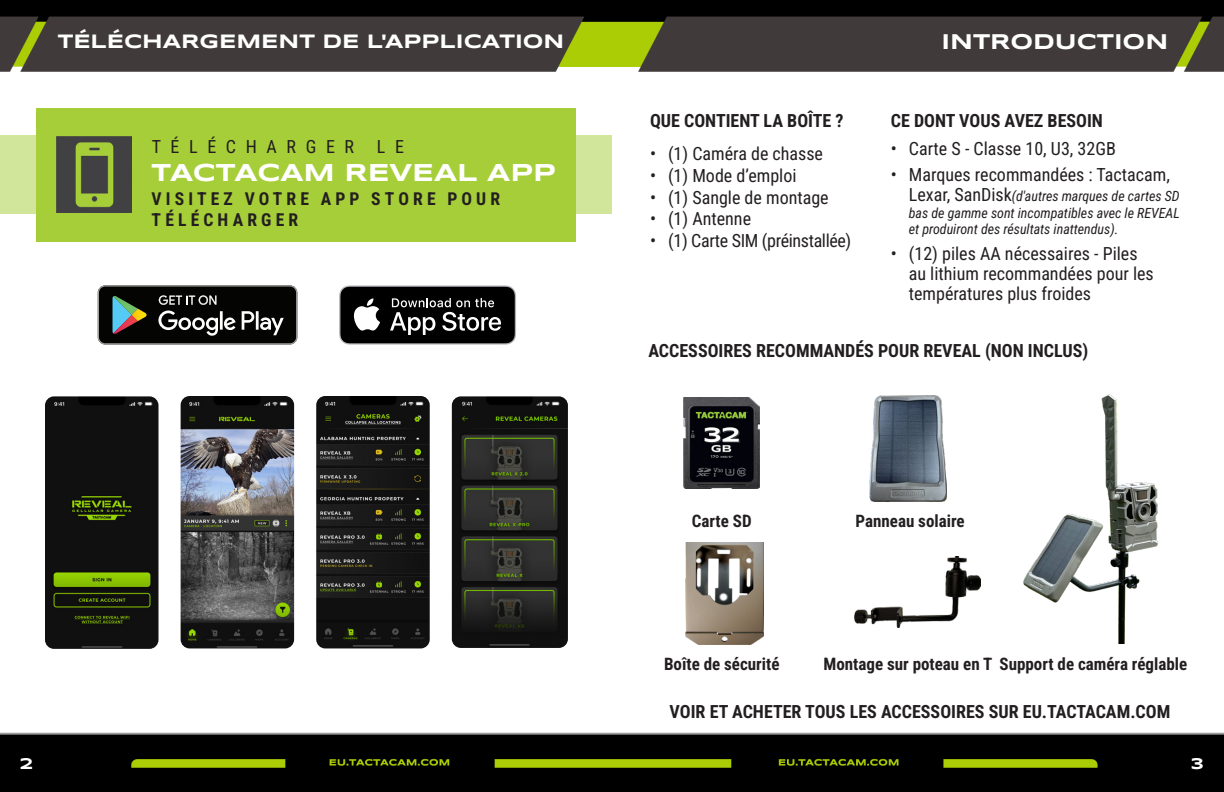
<style>
.page{position:relative;width:1224px;height:792px;background:#fff}
.page>*{position:absolute;margin:0;border:0;box-sizing:border-box;transform-origin:0 0}
.t1{font:700 25.2px "Syncopate";color:#fff}
.t2{font:700 22px "Syncopate";color:#fff}
.t3{font:700 20px "Syncopate";color:#fff}
.t4{font:18px/20px "Roboto Condensed";color:#231f20}
.t5{font:700 18px "Roboto Condensed";color:#231f20}
.t6{font:18px "Roboto Condensed";letter-spacing:-.02em;color:#231f20}
.t7{font:18px "Roboto Condensed";letter-spacing:.535em;color:#231f20}
.t8{font:700 17.6px/21.2px "Roboto Condensed";letter-spacing:.235em;color:#231f20}
.t9{font:700 17px "Roboto Condensed";color:#231f20}
.t10{font:700 16px "Syncopate";color:#fff}
.t11{font:italic 14px/16.4px "Roboto Condensed";color:#231f20;text-align:justify}
.s1{font-style:normal;font-size:18px}
</style>
<div class="page">
<img style="left:0;top:0;width:1224px;height:792px">
<img style="left:869px;top:396px;width:77px;height:106px">
<img style="left:685px;top:543px;width:79px;height:102px">
<img style="left:1013px;top:389px;width:161px;height:254px">
<img style="left:684px;top:397px;width:76px;height:92px">
<img style="left:855px;top:557px;width:126px;height:71px">
<div style="left:36px;top:108px;width:540px;height:134px;background:#a6ce38"></div>
<div style="left:0;top:135px;width:612px;height:79px;background:#a6ce38"></div>
<img style="left:57px;top:137px;width:75px;height:76px">
<svg style="left:96px;top:285px;width:203px;height:60px"></svg>
<svg style="left:98px;top:285px;width:199px;height:59px;background:#2b2e2b"></svg>
<svg style="left:339px;top:285px;width:177px;height:60px;background:#353535"></svg>
<img style="left:45px;top:396px;width:114px;height:253px">
<img style="left:181px;top:396px;width:113px;height:252px">
<img style="left:316px;top:396px;width:114px;height:252px">
<img style="left:452px;top:396px;width:116px;height:252px">
<p class="t3" style="left:58px;top:28px;width:508px">TÉLÉCHARGEMENT DE L'APPLICATION</p>
<p class="t2" style="left:942px;top:28px;width:228px">INTRODUCTION</p>
<p class="t7" style="left:152px;top:134px;width:204px">TÉLÉCHARGER</p>
<p class="t4" style="left:377px;top:136px;width:29px">L E</p>
<p class="t1" style="left:151px;top:157px;width:406px">TACTACAM REVEAL APP</p>
<p class="t8" style="left:152px;top:188px;width:350px">VISITEZ VOTRE APP STORE POUR<br>TÉLÉCHARGER</p>
<p class="t5" style="left:650px;top:108px;width:195px">QUE CONTIENT LA BOÎTE ?</p>
<p class="t5" style="left:891px;top:108px;width:214px">CE DONT VOUS AVEZ BESOIN</p>
<p class="t4" style="left:650px;top:143px;width:175px">• (1) Caméra de chasse</p>
<p class="t4" style="left:650px;top:165px;width:148px">• (1) Mode d’emploi</p>
<p class="t4" style="left:650px;top:186px;width:180px">• (1) Sangle de montage</p>
<p class="t4" style="left:650px;top:208px;width:103px">• (1) Antenne</p>
<p class="t6" style="left:650px;top:228px;width:203px">• (1) Carte SIM (préinstallée)</p>
<p class="t4" style="left:891px;top:138px;width:226px">• Carte S - Classe 10, U3, 32GB</p>
<p class="t4" style="left:891px;top:164px;width:281px">• Marques recommandées : Tactacam,</p>
<p class="t11" style="left:909px;top:187px;width:273px"><span class="s1">Lexar, SanDisk</span>(d'autres marques de cartes SD bas de gamme sont incompatibles avec le REVEAL et produiront des résultats inattendus).</p>
<p class="t4" style="left:909px;top:243px;width:246px;text-indent:-18px">• (12) piles AA nécessaires - Piles au lithium recommandées pour les températures plus froides</p>
<p class="t5" style="left:648px;top:338px;width:441px">ACCESSOIRES RECOMMANDÉS POUR REVEAL (NON INCLUS)</p>
<p class="t9" style="left:692px;top:509px;width:61px">Carte SD</p>
<p class="t9" style="left:856px;top:509px;width:111px">Panneau solaire</p>
<p class="t9" style="left:664px;top:652px;width:117px">Boîte de sécurité</p>
<p class="t9" style="left:824px;top:652px;width:365px">Montage sur poteau en T Support de caméra réglable</p>
<p class="t5" style="left:670px;top:699px;width:502px">VOIR ET ACHETER TOUS LES ACCESSOIRES SUR EU.TACTACAM.COM</p>
<p class="t10" style="left:20px;top:754px;width:14px">2</p>
<p class="t10" style="left:1191px;top:754px;width:14px">3</p>
</div>
